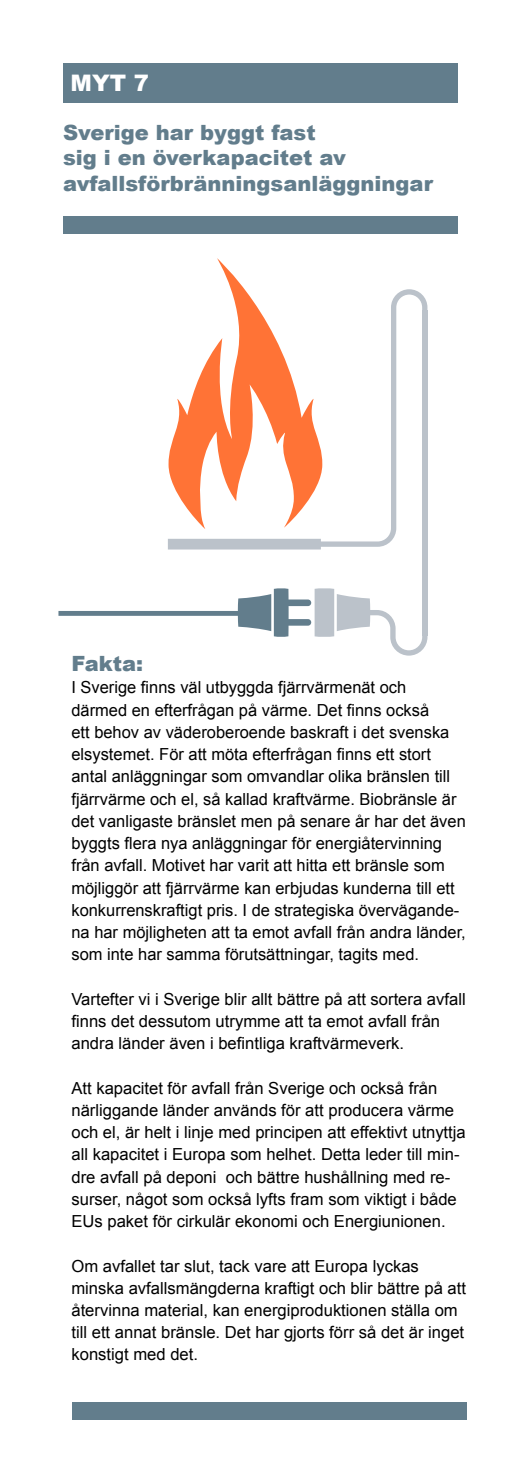
<style>
.page{position:relative;width:521px;height:1474px;background:#fff}
.page>*{position:absolute;margin:0;border:0;box-sizing:border-box;transform-origin:0 0}
.t1{font:900 22.75px "Arial";color:#fff}
.t2{font:900 21px/25.2px "Arial";color:#627d8c}
.t3{font:16.62px/22.2px "Arial";color:#000}
</style>
<div class="page">
<hr style="left:520px;top:0;width:1px;height:1473px;background:#627d8c">
<div style="left:63px;top:63px;width:395px;height:40px;background:#627d8c"></div>
<div style="left:63px;top:216px;width:395px;height:17px;background:#627d8c"></div>
<div style="left:72px;top:1402px;width:395px;height:17px;background:#627d8c"></div>
<svg style="left:168px;top:258px;width:128px;height:271px"></svg>
<svg style="left:168px;top:539px;width:128px;height:10px"></svg>
<svg style="left:296px;top:289px;width:131px;height:366px"></svg>
<div style="left:422px;top:311px;width:5px;height:325px;background:#bbc2ca"></div>
<svg style="left:58px;top:588px;width:276px;height:49px"></svg>
<h1 class="t1" style="left:71px;top:66px;width:80px">MYT 7</h1>
<p class="t2" style="left:63px;top:119px;width:371px">Sverige har byggt fast<br>sig i en överkapacitet av avfallsförbränningsanläggningar</p>
<p class="t2" style="left:71px;top:650px;width:73px">Fakta:</p>
<p class="t3" style="left:71px;top:676px;width:396px">I Sverige finns väl utbyggda fjärrvärmenät och därmed en efterfrågan på värme. Det finns också<br>ett behov av väderoberoende baskraft i det svenska elsystemet. För att möta efterfrågan finns ett stort antal anläggningar som omvandlar olika bränslen till fjärrvärme och el, så kallad kraftvärme. Biobränsle är det vanligaste bränslet men på senare år har det även byggts flera nya anläggningar för energiåtervinning från avfall. Motivet har varit att hitta ett bränsle som möjliggör att fjärrvärme kan erbjudas kunderna till ett konkurrenskraftigt pris. I de strategiska övervägande&shy;na har möjligheten att ta emot avfall från andra länder, som inte har samma förutsättningar, tagits med.</p>
<p class="t3" style="left:71px;top:987px;width:396px">Vartefter vi i Sverige blir allt bättre på att sortera avfall finns det dessutom utrymme att ta emot avfall från andra länder även i befintliga kraftvärmeverk.</p>
<p class="t3" style="left:71px;top:1076px;width:396px">Att kapacitet för avfall från Sverige och också från närliggande länder används för att producera värme och el, är helt i linje med principen att effektivt utnyttja all kapacitet i Europa som helhet. Detta leder till min&shy;dre avfall på deponi och bättre hushållning med re&shy;surser, något som också lyfts fram som viktigt i både EUs paket för cirkulär ekonomi och Energiunionen.</p>
<p class="t3" style="left:71px;top:1254px;width:396px">Om avfallet tar slut, tack vare att Europa lyckas minska avfallsmängderna kraftigt och blir bättre på att återvinna material, kan energiproduktionen ställa om till ett annat bränsle. Det har gjorts förr så det är inget konstigt med det.</p>
</div>
